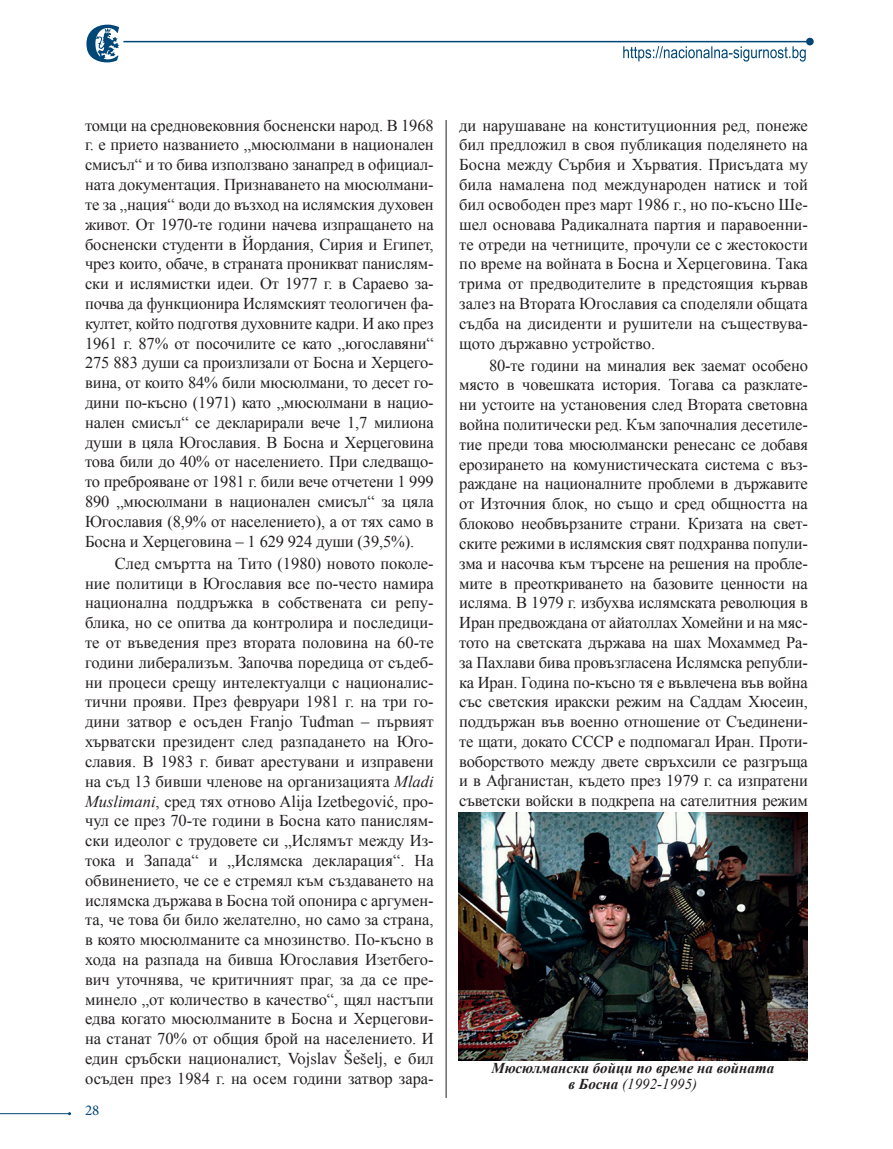
<style>
.page{position:relative;width:893px;height:1149px;background:#fff}
.page>*{position:absolute;margin:0;border:0;box-sizing:border-box;transform-origin:0 0}
.ОСНОВЕН{font:16.5px/19.8px "Times New Roman";letter-spacing:-.01em;color:#231f20;text-align:justify}
.Abstract_BG{font:italic 700 15px/16.5px "Times New Roman";color:#231f20;text-align:center}
.t1{font:15px "Minion Pro";color:#004778}
.s1{font-style:italic}
.s2{font-weight:400}
</style>
<div class="page">
<svg style="left:86px;top:25px;width:33px;height:37px"></svg>
<svg style="left:623px;top:46px;width:183px;height:16px"></svg>
<div style="left:806px;top:38px;width:8px;height:7px;background:#004677;border-radius:50%"></div>
<hr style="left:123px;top:41px;width:683px;height:1px;background:#004677">
<hr style="left:0;top:1112px;width:70px;height:1px;background:#004778">
<hr style="left:446px;top:120px;width:1px;height:977px;background:#231f20">
<img style="left:458px;top:812px;width:349px;height:247px">
<p class="ОСНОВЕН" style="left:85px;top:115px;width:350px">томци на средновековния босненски народ. В 1968 г. е прието названието „мюсюлмани в национален смисъл“ и то бива използвано занапред в официал&shy;ната документация. Признаването на мюсюлмани&shy;те за „нация“ води до възход на ислямския духовен живот. От 1970-те години начева изпращането на босненски студенти в Йордания, Сирия и Египет, чрез които, обаче, в страната проникват панислям&shy;ски и ислямистки идеи. От 1977 г. в Сараево за&shy;почва да функционира Ислямският теологичен фа&shy;култет, който подготвя духовните кадри. И ако през 1961 г. 87% от посочилите се като „югославяни“ 275 883 души са произлизали от Босна и Херцего&shy;вина, от които 84% били мюсюлмани, то десет го&shy;дини по-късно (1971) като „мюсюлмани в нацио&shy;нален смисъл“ се декларирали вече 1,7 милиона души в цяла Югославия. В Босна и Херцеговина това били до 40% от населението. При следващо&shy;то преброяване от 1981 г. били вече отчетени 1 999<br>890 „мюсюлмани в национален смисъл“ за цяла Югославия (8,9% от населението), а от тях само в Босна и Херцеговина – 1 629 924 души (39,5%).</p>
<p class="ОСНОВЕН" style="left:85px;top:553px;width:350px;text-indent:30px">След смъртта на Тито (1980) новото поколе&shy;ние политици в Югославия все по-често намира национална поддръжка в собствената си репу&shy;блика, но се опитва да контролира и последици&shy;те от въведения през втората половина на 60-те години либерализъм. Започва поредица от съдеб&shy;ни процеси срещу интелектуалци с националис&shy;тични прояви. През февруари 1981 г. на три го&shy;дини затвор е осъден Franjo Tuđman – първият хърватски президент след разпадането на Юго&shy;славия. В 1983 г. биват арестувани и изправени на съд 13 бивши членове на организацията <span class="s1">Mladi Muslimani</span>, сред тях отново Alija Izetbegović, про&shy;чул се през 70-те години в Босна като панислям&shy;ски идеолог с трудовете си „Ислямът между Из&shy;тока и Запада“ и „Ислямска декларация“. На обвинението, че се е стремял към създаването на ислямска държава в Босна той опонира с аргумен&shy;та, че това би било желателно, но само за страна, в която мюсюлманите са мнозинство. По-късно в хода на разпада на бивша Югославия Изетбего&shy;вич уточнява, че критичният праг, за да се пре&shy;минело „от количество в качество“, щял настъпи едва когато мюсюлманите в Босна и Херцегови&shy;на станат 70% от общия брой на населението. И един сръбски националист, Vojslav Šešelj, е бил осъден през 1984 г. на осем години затвор зара-</p>
<p class="t1" style="left:85px;top:1099px;width:16px">28</p>
<p class="ОСНОВЕН" style="left:459px;top:115px;width:350px">ди нарушаване на конституционния ред, понеже бил предложил в своя публикация поделянето на Босна между Сърбия и Хърватия. Присъдата му била намалена под международен натиск и той бил освободен през март 1986 г., но по-късно Ше&shy;шел основава Радикалната партия и паравоенни&shy;те отреди на четниците, прочули се с жестокости по време на войната в Босна и Херцеговина. Така трима от предводителите в предстоящия кървав залез на Втората Югославия са споделяли общата съдба на дисиденти и рушители на съществува&shy;щото държавно устройство.</p>
<p class="ОСНОВЕН" style="left:459px;top:355px;width:350px;text-indent:30px">80-те години на миналия век заемат особено място в човешката история. Тогава са разклате&shy;ни устоите на установения след Втората световна война политически ред. Към започналия десетиле&shy;тие преди това мюсюлмански ренесанс се добавя ерозирането на комунистическата система с въз&shy;раждане на националните проблеми в държавите от Източния блок, но също и сред общността на блоково необвързаните страни. Кризата на свет&shy;ските режими в ислямския свят подхранва попули&shy;зма и насочва към търсене на решения на пробле&shy;мите в преоткриването на базовите ценности на исляма. В 1979 г. избухва ислямската революция в Иран предвождана от айатоллах Хомейни и на мяс&shy;тото на светската държава на шах Мохаммед Ра&shy;за Пахлави бива провъзгласена Ислямска републи&shy;ка Иран. Година по-късно тя е въвлечена във война със светския иракски режим на Саддам Хюсеин, поддържан във военно отношение от Съединени&shy;те щати, докато СССР е подпомагал Иран. Проти&shy;воборството между двете свръхсили се разгръща и в Афганистан, където през 1979 г. са изпратени съветски войски в подкрепа на сателитния режим</p>
<p class="Abstract_BG" style="left:491px;top:1058px;width:284px">Мюсюлмански бойци по време на войната в Босна <span class="s2">(1992-1995)</span></p>
</div>
